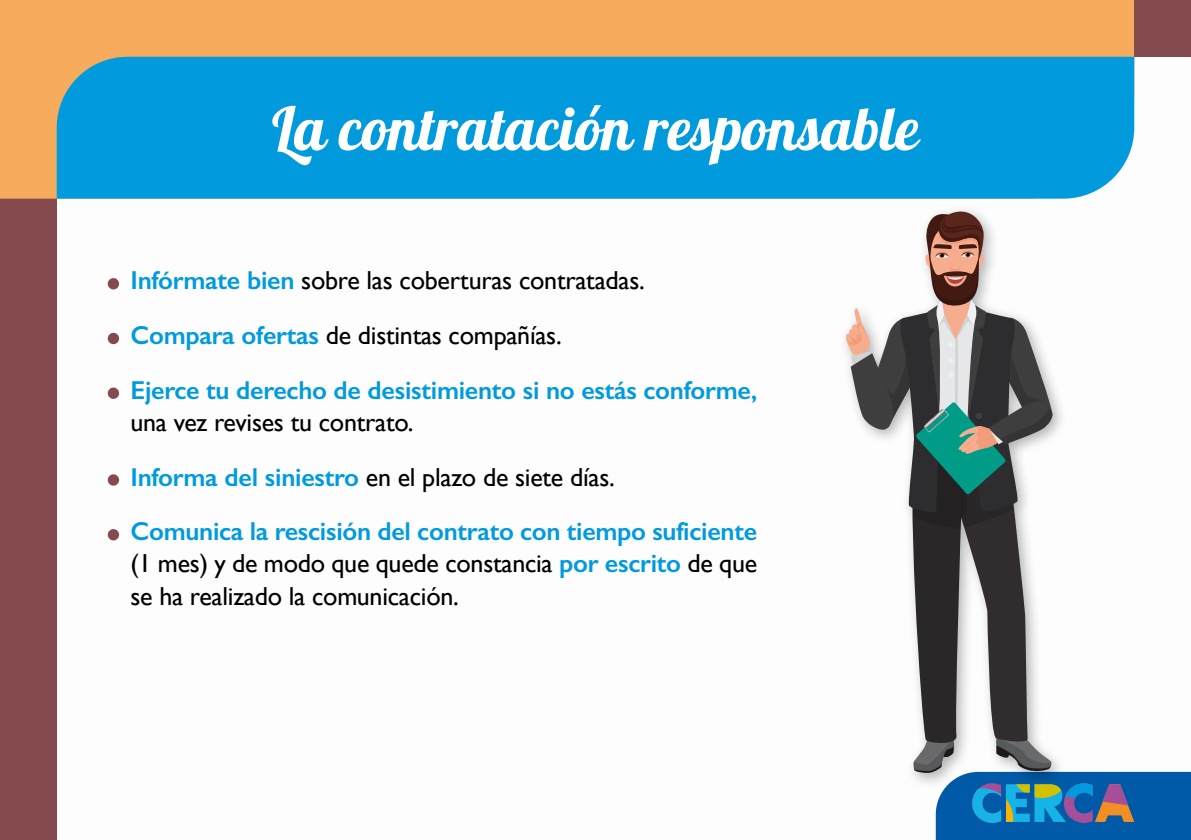
<style>
.page{position:relative;width:1191px;height:840px;background:#fff}
.page>*{position:absolute;margin:0;border:0;box-sizing:border-box;transform-origin:0 0}
.t1{font:60px "Lobster";color:#fff}
.t2{font:600 26px/54.6px "Gill Sans";letter-spacing:-.01em;color:#009add}
.t3{font:26px/32px "Gill Sans";letter-spacing:-.01em;color:#000}
.s1{font-weight:400;color:#000}
.s2{font-weight:600;color:#009add}
</style>
<div class="page">
<div style="left:0;top:198px;width:57px;height:641px;background:#854a4e"></div>
<div style="left:0;top:0;width:1134px;height:198px;background:#f6ab5d"></div>
<div style="left:57px;top:57px;width:1077px;height:141px;background:#009add"></div>
<div style="left:1134px;top:0;width:57px;height:57px;background:#854a4e"></div>
<div style="left:108px;top:278px;width:11px;height:11px;background:#854a4e;border-radius:50%"></div>
<div style="left:108px;top:332px;width:11px;height:12px;background:#854a4e;border-radius:50%"></div>
<div style="left:108px;top:387px;width:11px;height:11px;background:#854a4e;border-radius:50%"></div>
<div style="left:108px;top:474px;width:11px;height:11px;background:#854a4e;border-radius:50%"></div>
<div style="left:108px;top:528px;width:11px;height:12px;background:#854a4e;border-radius:50%"></div>
<svg style="left:845px;top:209px;width:346px;height:630px"></svg>
<h1 class="t1" style="left:272px;top:90px;width:648px">La contratación responsable</h1>
<p class="t2" style="left:130px;top:253px;width:628px">Infórmate bien <span class="s1">sobre las coberturas contratadas.<br></span>Compara ofertas <span class="s1">de distintas compañías.<br></span>Ejerce tu derecho de desistimiento si no estás conforme,</p>
<p class="t2" style="left:130px;top:394px;width:628px"><span class="s1">una vez revises tu contrato.<br></span>Informa del siniestro <span class="s1">en el plazo de siete días.<br></span>Comunica la rescisión del contrato con tiempo suficiente</p>
<p class="t3" style="left:130px;top:547px;width:628px">(1 mes) y de modo que quede constancia <span class="s2">por escrito</span> de que se ha realizado la comunicación.</p>
</div>
